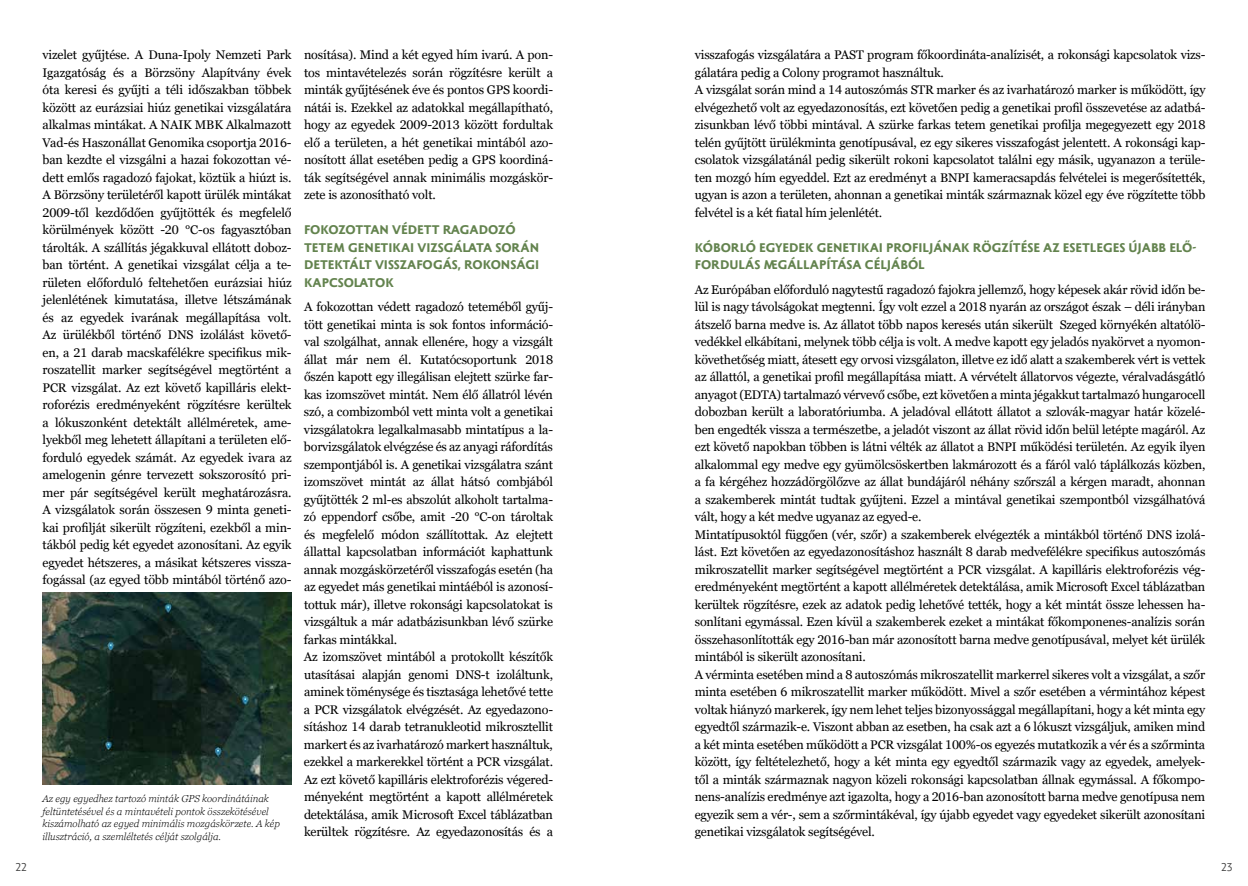
<style>
.page{position:relative;width:1248px;height:886px;background:#fff}
.page>*{position:absolute;margin:0;border:0;box-sizing:border-box;transform-origin:0 0}
.t1{font:12.5px/17.5px "Georgia Pro";letter-spacing:-.015em;color:#000}
.t2{font:700 12.5px/17.5px "Garda Nova III";color:#63834e}
.t3{font:11.25px "Garda Nova III";color:#404040}
.t4{font:italic 300 10px/12.5px "Georgia Pro";letter-spacing:.005em;color:#000}
</style>
<div class="page">
<img style="left:43px;top:592px;width:248px;height:192px">
<p class="t1" style="left:43px;top:46px;width:250px;text-align:justify">vizelet gyűjtése. A Duna-Ipoly Nemzeti Park Igazgatóság és a Börzsöny Alapítvány évek óta keresi és gyűjti a téli időszakban többek között az eurázsiai hiúz genetikai vizsgálatára alkalmas mintákat. A NAIK MBK Alkalmazott Vad-és Haszonállat Genomika csoportja 2016- ban kezdte el vizsgálni a hazai fokozottan vé&shy;dett emlős ragadozó fajokat, köztük a hiúzt is.<br>A Börzsöny területéről kapott ürülék mintákat 2009-től kezdődően gyűjtötték és megfelelő körülmények között -20 °C-os fagyasztóban tárolták. A szállítás jégakkuval ellátott doboz&shy;ban történt. A genetikai vizsgálat célja a te&shy;rületen előforduló feltehetően eurázsiai hiúz jelenlétének kimutatása, illetve létszámának és az egyedek ivarának megállapítása volt.<br>Az ürülékből történő DNS izolálást követő&shy;en, a 21 darab macskafélékre specifikus mik&shy;roszatellit marker segítségével megtörtént a PCR vizsgálat. Az ezt követő kapilláris elekt&shy;roforézis eredményeként rögzítésre kerültek a lókuszonként detektált allélméretek, ame&shy;lyekből meg lehetett állapítani a területen elő&shy;forduló egyedek számát. Az egyedek ivara az amelogenin génre tervezett sokszorosító pri&shy;mer pár segítségével került meghatározásra.<br>A vizsgálatok során összesen 9 minta geneti&shy;kai profilját sikerült rögzíteni, ezekből a min&shy;tákból pedig két egyedet azonosítani. Az egyik egyedet hétszeres, a másikat kétszeres vissza&shy;fogással (az egyed több mintából történő azo-</p>
<p class="t1" style="left:304px;top:46px;width:250px;text-align:justify">nosítása). Mind a két egyed hím ivarú. A pon&shy;tos mintavételezés során rögzítésre került a minták gyűjtésének éve és pontos GPS koordi&shy;nátái is. Ezekkel az adatokkal megállapítható, hogy az egyedek 2009-2013 között fordultak elő a területen, a hét genetikai mintából azo&shy;nosított állat esetében pedig a GPS koordiná&shy;ták segítségével annak minimális mozgáskör&shy;zete is azonosítható volt.</p>
<p class="t2" style="left:304px;top:221px;width:237px">FOKOZOTTAN VÉDETT RAGADOZÓ<br>TETEM GENETIKAI VIZSGÁLATA SORÁN<br>DETEKTÁLT VISSZAFOGÁS, ROKONSÁGI<br>KAPCSOLATOK</p>
<p class="t1" style="left:304px;top:299px;width:250px">A fokozottan védett ragadozó teteméből gyűj&shy;tött genetikai minta is sok fontos információ&shy;val szolgálhat, annak ellenére, hogy a vizsgált állat már nem él. Kutatócsoportunk 2018 őszén kapott egy illegálisan elejtett szürke far&shy;kas izomszövet mintát. Nem élő állatról lévén szó, a combizomból vett minta volt a genetikai vizsgálatokra legalkalmasabb mintatípus a la&shy;borvizsgálatok elvégzése és az anyagi ráfordítás szempontjából is. A genetikai vizsgálatra szánt izomszövet mintát az állat hátsó combjából gyűjtötték 2 ml-es abszolút alkoholt tartalma&shy;zó eppendorf csőbe, amit -20 °C-on tároltak és megfelelő módon szállítottak. Az elejtett állattal kapcsolatban információt kaphattunk annak mozgáskörzetéről visszafogás esetén (ha az egyedet más genetikai mintáéból is azonosí&shy;tottuk már), illetve rokonsági kapcsolatokat is vizsgáltuk a már adatbázisunkban lévő szürke farkas mintákkal.<br>Az izomszövet mintából a protokollt készítők utasításai alapján genomi DNS-t izoláltunk, aminek töménysége és tisztasága lehetővé tette a PCR vizsgálatok elvégzését. Az egyedazono&shy;sításhoz 14 darab tetranukleotid mikrosztellit markert és az ivarhatározó markert használtuk, ezekkel a markerekkel történt a PCR vizsgálat.<br>Az ezt követő kapilláris elektroforézis végered&shy;ményeként megtörtént a kapott allélméretek detektálása, amik Microsoft Excel táblázatban kerültek rögzítésre. Az egyedazonosítás és a</p>
<p class="t4" style="left:43px;top:793px;width:239px">Az egy egyedhez tartozó minták GPS koordinátáinak feltüntetésével és a mintavételi pontok összekötésével kiszámolható az egyed minimális mozgáskörzete. A kép illusztráció, a szemléltetés célját szolgálja.</p>
<p class="t1" style="left:694px;top:46px;width:512px">visszafogás vizsgálatára a PAST program főkoordináta-analízisét, a rokonsági kapcsolatok vizs&shy;gálatára pedig a Colony programot használtuk.<br>A vizsgálat során mind a 14 autoszómás STR marker és az ivarhatározó marker is működött, így elvégezhető volt az egyedazonosítás, ezt követően pedig a genetikai profil összevetése az adatbá&shy;zisunkban lévő többi mintával. A szürke farkas tetem genetikai profilja megegyezett egy 2018 telén gyűjtött ürülékminta genotípusával, ez egy sikeres visszafogást jelentett. A rokonsági kap&shy;csolatok vizsgálatánál pedig sikerült rokoni kapcsolatot találni egy másik, ugyanazon a terüle&shy;ten mozgó hím egyeddel. Ezt az eredményt a BNPI kameracsapdás felvételei is megerősítették, ugyan is azon a területen, ahonnan a genetikai minták származnak közel egy éve rögzítette több felvétel is a két fiatal hím jelenlétét.</p>
<p class="t2" style="left:694px;top:239px;width:503px">KÓBORLÓ EGYEDEK GENETIKAI PROFILJÁNAK RÖGZÍTÉSE AZ ESETLEGES ÚJABB ELŐ-<br>FORDULÁS MEGÁLLAPÍTÁSA CÉLJÁBÓL</p>
<p class="t1" style="left:694px;top:281px;width:512px">Az Európában előforduló nagytestű ragadozó fajokra jellemző, hogy képesek akár rövid időn be&shy;lül is nagy távolságokat megtenni. Így volt ezzel a 2018 nyarán az országot észak – déli irányban átszelő barna medve is. Az állatot több napos keresés után sikerült Szeged környékén altatólö&shy;vedékkel elkábítani, melynek több célja is volt. A medve kapott egy jeladós nyakörvet a nyomon&shy;követhetőség miatt, átesett egy orvosi vizsgálaton, illetve ez idő alatt a szakemberek vért is vettek az állattól, a genetikai profil megállapítása miatt. A vérvételt állatorvos végezte, véralvadásgátló anyagot (EDTA) tartalmazó vérvevő csőbe, ezt követően a minta jégakkut tartalmazó hungarocell dobozban került a laboratóriumba. A jeladóval ellátott állatot a szlovák-magyar határ közelé&shy;ben engedték vissza a természetbe, a jeladót viszont az állat rövid időn belül letépte magáról. Az ezt követő napokban többen is látni vélték az állatot a BNPI működési területén. Az egyik ilyen alkalommal egy medve egy gyümölcsöskertben lakmározott és a fáról való táplálkozás közben, a fa kérgéhez hozzádörgölőzve az állat bundájáról néhány szőrszál a kérgen maradt, ahonnan a szakemberek mintát tudtak gyűjteni. Ezzel a mintával genetikai szempontból vizsgálhatóvá vált, hogy a két medve ugyanaz az egyed-e.<br>Mintatípusoktól függően (vér, szőr) a szakemberek elvégezték a mintákból történő DNS izolá&shy;lást. Ezt követően az egyedazonosításhoz használt 8 darab medvefélékre specifikus autoszómás mikroszatellit marker segítségével megtörtént a PCR vizsgálat. A kapilláris elektroforézis vég&shy;eredményeként megtörtént a kapott allélméretek detektálása, amik Microsoft Excel táblázatban kerültek rögzítésre, ezek az adatok pedig lehetővé tették, hogy a két mintát össze lehessen ha&shy;sonlítani egymással. Ezen kívül a szakemberek ezeket a mintákat főkomponenes-analízis során összehasonlították egy 2016-ban már azonosított barna medve genotípusával, melyet két ürülék mintából is sikerült azonosítani.<br>A vérminta esetében mind a 8 autoszómás mikroszatellit markerrel sikeres volt a vizsgálat, a szőr minta esetében 6 mikroszatellit marker működött. Mivel a szőr esetében a vérmintához képest voltak hiányzó markerek, így nem lehet teljes bizonyossággal megállapítani, hogy a két minta egy egyedtől származik-e. Viszont abban az esetben, ha csak azt a 6 lókuszt vizsgáljuk, amiken mind a két minta esetében működött a PCR vizsgálat 100%-os egyezés mutatkozik a vér és a szőrminta között, így feltételezhető, hogy a két minta egy egyedtől származik vagy az egyedek, amelyek&shy;től a minták származnak nagyon közeli rokonsági kapcsolatban állnak egymással. A főkompo&shy;nens-analízis eredménye azt igazolta, hogy a 2016-ban azonosított barna medve genotípusa nem egyezik sem a vér-, sem a szőrmintákéval, így újabb egyedet vagy egyedeket sikerült azonosítani genetikai vizsgálatok segítségével.</p>
<p class="t3" style="left:16px;top:861px;width:13px">22</p>
<p class="t3" style="left:1220px;top:861px;width:13px">23</p>
</div>
